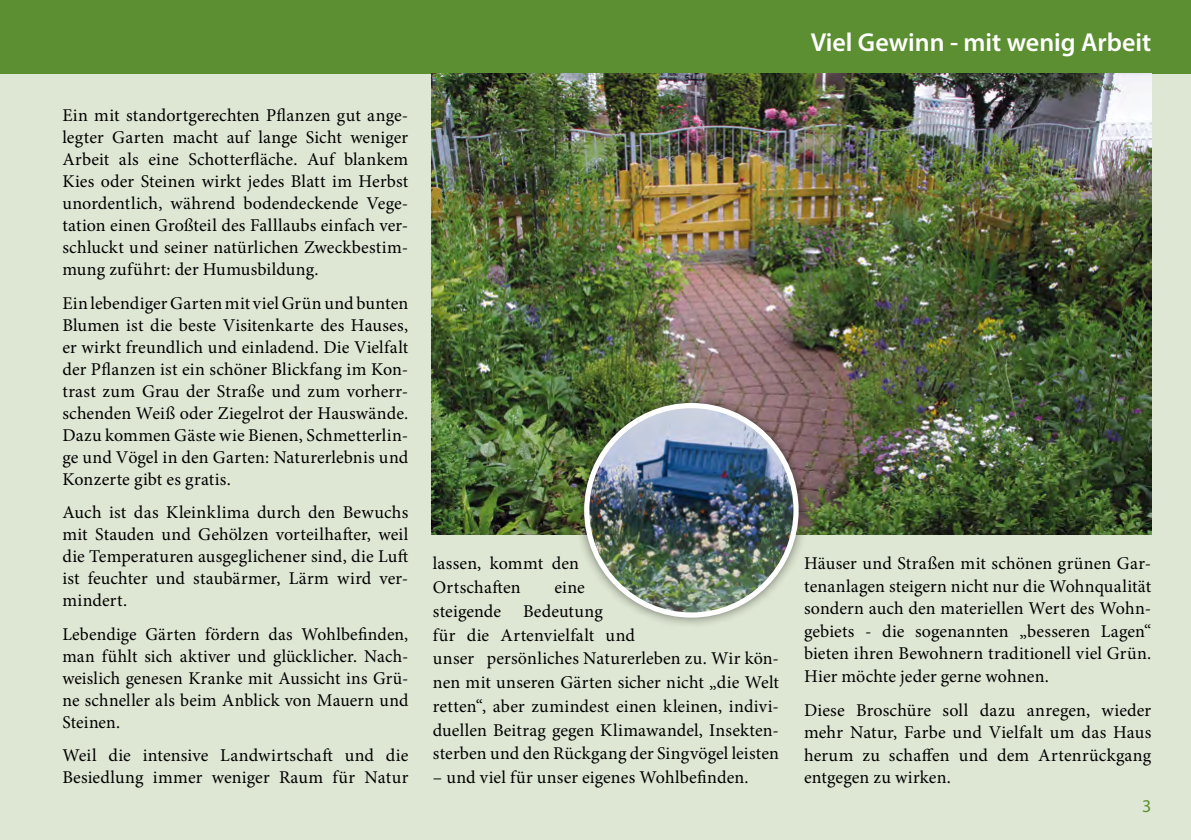
<style>
.page{position:relative;width:1191px;height:840px;background:#fff}
.page>*{position:absolute;margin:0;border:0;box-sizing:border-box;transform-origin:0 0}
.t1{font:600 26px "Myriad Pro";color:#fff}
.t2{font:18px/22px "Minion Pro";letter-spacing:.005em;color:#000;text-align:justify}
.t3{font:18px "Myriad Pro";color:#5c8f32}
</style>
<div class="page">
<div style="left:0;top:0;width:1191px;height:839px;background:#dee7d3"></div>
<div style="left:0;top:0;width:1191px;height:74px;background:#5c8f32"></div>
<img style="left:431px;top:74px;width:720px;height:460px">
<div style="left:572px;top:391px;width:237px;height:237px;background:#000;opacity:.5"></div>
<img style="left:587px;top:405px;width:209px;height:209px;border-radius:105px">
<div style="left:584px;top:403px;width:214px;height:214px;border:5px solid #fff;border-radius:50%"></div>
<p class="t2" style="left:62px;top:104px;width:347px">Ein mit standortgerechten Pflanzen gut ange&shy;legter Garten macht auf lange Sicht weniger Arbeit als eine Schotterfläche. Auf blankem Kies oder Steinen wirkt jedes Blatt im Herbst unordentlich, während bodendeckende Vege&shy;tation einen Großteil des Falllaubs einfach ver&shy;schluckt und seiner natürlichen Zweckbestim&shy;mung zuführt: der Humusbildung.</p>
<p class="t2" style="left:62px;top:292px;width:347px">Ein lebendiger Garten mit viel Grün und bunten Blumen ist die beste Visitenkarte des Hauses, er wirkt freundlich und einladend. Die Vielfalt der Pflanzen ist ein schöner Blickfang im Kon&shy;trast zum Grau der Straße und zum vorherr&shy;schenden Weiß oder Ziegelrot der Hauswände.<br>Dazu kommen Gäste wie Bienen, Schmetterlin&shy;ge und Vögel in den Garten: Naturerlebnis und Konzerte gibt es gratis.</p>
<p class="t2" style="left:62px;top:501px;width:347px">Auch ist das Kleinklima durch den Bewuchs mit Stauden und Gehölzen vorteilhafter, weil die Temperaturen ausgeglichener sind, die Luft ist feuchter und staubärmer, Lärm wird ver&shy;mindert.</p>
<p class="t2" style="left:62px;top:622px;width:347px">Lebendige Gärten fördern das Wohlbefinden, man fühlt sich aktiver und glücklicher. Nach&shy;weislich genesen Kranke mit Aussicht ins Grü&shy;ne schneller als beim Anblick von Mauern und Steinen.</p>
<p class="t2" style="left:62px;top:744px;width:347px">Weil die intensive Landwirtschaft und die<br>Besiedlung immer weniger Raum für Natur</p>
<p class="t2" style="left:433px;top:551px;width:147px;line-height:23.8px">lassen, kommt den<br>Ortschaften</p>
<p class="t2" style="left:433px;top:575px;width:347px;line-height:23.8px;text-align:left;text-indent:122px">eine<br>steigende Bedeutung<br>für die Artenvielfalt und<br>unser persönliches Naturerleben zu. Wir kön&shy;nen mit unseren Gärten sicher nicht „die Welt retten“, aber zumindest einen kleinen, indivi&shy;duellen Beitrag gegen Klimawandel, Insekten&shy;sterben und den Rückgang der Singvögel leisten</p>
<p class="t2" style="left:433px;top:766px;width:317px">– und viel für unser eigenes Wohlbefinden.</p>
<h1 class="t1" style="left:810px;top:26px;width:342px">Viel Gewinn - mit wenig Arbeit</h1>
<p class="t2" style="left:804px;top:552px;width:349px">Häuser und Straßen mit schönen grünen Gar&shy;tenanlagen steigern nicht nur die Wohnqualität sondern auch den materiellen Wert des Wohn&shy;gebiets - die sogenannten „besseren Lagen“ bieten ihren Bewohnern traditionell viel Grün.<br>Hier möchte jeder gerne wohnen.</p>
<p class="t2" style="left:804px;top:698px;width:349px">Diese Broschüre soll dazu anregen, wieder mehr Natur, Farbe und Vielfalt um das Haus herum zu schaffen und dem Artenrückgang entgegen zu wirken.</p>
<p class="t3" style="left:1142px;top:794px;width:11px">3</p>
</div>
